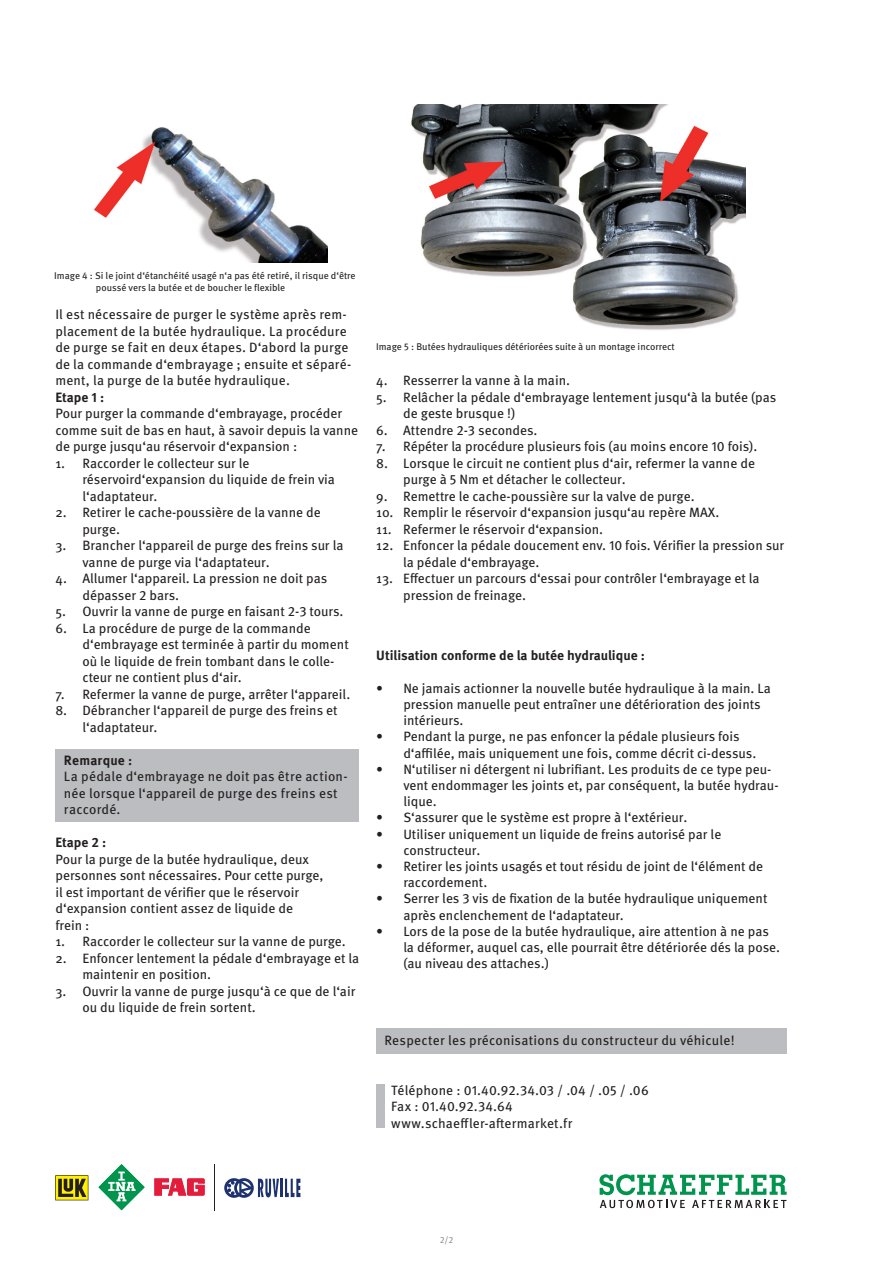
<style>
.page{position:relative;width:893px;height:1263px;background:#fff}
.page>*{position:absolute;margin:0;border:0;box-sizing:border-box;transform-origin:0 0}
.t1{font:13.5px/16.5px "Meta Pro";color:#231f20}
.t2{font:700 13.5px "Meta Pro";color:#231f20}
.t3{font:9.75px/12px "Meta Pro";color:#231f20}
.t4{font:9px "Meta Pro Norm";color:#808285}
</style>
<div class="page">
<div style="left:55px;top:749px;width:304px;height:73px;background:#bcbdc0"></div>
<img style="left:411px;top:105px;width:334px;height:225px">
<img style="left:94px;top:127px;width:234px;height:135px">
<div style="left:376px;top:1084px;width:9px;height:44px;background:#bcbdc0"></div>
<div style="left:376px;top:1029px;width:411px;height:25px;background:#bcbdc0"></div>
<svg style="left:55px;top:1175px;width:33px;height:25px"></svg>
<svg style="left:98px;top:1164px;width:47px;height:47px"></svg>
<svg style="left:155px;top:1178px;width:50px;height:17px"></svg>
<hr style="left:214px;top:1164px;width:1px;height:46px;background:#231f20">
<svg style="left:224px;top:1178px;width:76px;height:20px"></svg>
<svg style="left:599px;top:1174px;width:188px;height:34px"></svg>
<p class="t3" style="left:96px;top:269px;width:261px;text-indent:-42px">Image 4 : Si le joint d‘étanchéité usagé n‘a pas été retiré, il risque d‘être poussé vers la butée et de boucher le flexible</p>
<p class="t1" style="left:55px;top:305px;width:298px">Il est nécessaire de purger le système après rem&shy;placement de la butée hydraulique. La procédure de purge se fait en deux étapes. D‘abord la purge de la commande d‘embrayage ; ensuite et séparé&shy;ment, la purge de la butée hydraulique.</p>
<p class="t2" style="left:55px;top:387px;width:50px">Etape 1 :</p>
<p class="t1" style="left:55px;top:404px;width:304px">Pour purger la commande d‘embrayage, procéder comme suit de bas en haut, à savoir depuis la vanne de purge jusqu‘au réservoir d‘expansion :</p>
<p class="t1" style="left:82px;top:454px;width:254px;text-indent:-27px">1. Raccorder le collecteur sur le réservoird‘expansion du liquide de frein via l‘adaptateur.</p>
<p class="t1" style="left:82px;top:503px;width:240px;text-indent:-27px">2. Retirer le cache-poussière de la vanne de purge.</p>
<p class="t1" style="left:82px;top:536px;width:262px;text-indent:-27px">3. Brancher l‘appareil de purge des freins sur la vanne de purge via l‘adaptateur.</p>
<p class="t1" style="left:82px;top:569px;width:246px;text-indent:-27px">4. Allumer l‘appareil. La pression ne doit pas dépasser 2 bars.</p>
<p class="t1" style="left:55px;top:602px;width:290px">5. Ouvrir la vanne de purge en faisant 2-3 tours.</p>
<p class="t1" style="left:82px;top:619px;width:268px;text-indent:-27px">6. La procédure de purge de la commande d‘embrayage est terminée à partir du moment où le liquide de frein tombant dans le colle&shy;cteur ne contient plus d‘air.</p>
<p class="t1" style="left:55px;top:685px;width:296px">7. Refermer la vanne de purge, arrêter l‘appareil.</p>
<p class="t1" style="left:82px;top:701px;width:257px;text-indent:-27px">8. Débrancher l‘appareil de purge des freins et l‘adaptateur.</p>
<p class="t2" style="left:64px;top:750px;width:70px">Remarque :</p>
<p class="t1" style="left:64px;top:767px;width:285px">La pédale d‘embrayage ne doit pas être action&shy;née lorsque l‘appareil de purge des freins est raccordé.</p>
<p class="t2" style="left:55px;top:832px;width:52px">Etape 2 :</p>
<p class="t1" style="left:55px;top:850px;width:270px">Pour la purge de la butée hydraulique, deux personnes sont nécessaires. Pour cette purge, il est important de vérifier que le réservoir d‘expansion contient assez de liquide de<br>frein :</p>
<p class="t1" style="left:55px;top:932px;width:292px">1. Raccorder le collecteur sur la vanne de purge.</p>
<p class="t1" style="left:82px;top:949px;width:278px;text-indent:-27px">2. Enfoncer lentement la pédale d‘embrayage et la maintenir en position.</p>
<p class="t1" style="left:82px;top:982px;width:275px;text-indent:-27px">3. Ouvrir la vanne de purge jusqu‘à ce que de l‘air ou du liquide de frein sortent.</p>
<p class="t3" style="left:376px;top:340px;width:300px">Image 5 : Butées hydrauliques détériorées suite à un montage incorrect</p>
<p class="t1" style="left:376px;top:371px;width:195px">4. Resserrer la vanne à la main.</p>
<p class="t1" style="left:403px;top:388px;width:375px;text-indent:-27px">5. Relâcher la pédale d‘embrayage lentement jusqu‘à la butée (pas de geste brusque !)</p>
<p class="t1" style="left:376px;top:421px;width:163px">6. Attendre 2-3 secondes.</p>
<p class="t1" style="left:376px;top:437px;width:383px">7. Répéter la procédure plusieurs fois (au moins encore 10 fois).</p>
<p class="t1" style="left:403px;top:454px;width:353px;text-indent:-27px">8. Lorsque le circuit ne contient plus d‘air, refermer la vanne de purge à 5 Nm et détacher le collecteur.</p>
<p class="t1" style="left:376px;top:487px;width:320px">9. Remettre le cache-poussière sur la valve de purge.</p>
<p class="t1" style="left:376px;top:503px;width:345px">10. Remplir le réservoir d‘expansion jusqu‘au repère MAX.</p>
<p class="t1" style="left:376px;top:520px;width:229px">11. Refermer le réservoir d‘expansion.</p>
<p class="t1" style="left:403px;top:536px;width:383px;text-indent:-27px">12. Enfoncer la pédale doucement env. 10 fois. Vérifier la pression sur la pédale d‘embrayage.</p>
<p class="t1" style="left:403px;top:569px;width:358px;text-indent:-27px">13. Effectuer un parcours d‘essai pour contrôler l‘embrayage et la pression de freinage.</p>
<p class="t2" style="left:376px;top:645px;width:270px">Utilisation conforme de la butée hydraulique :</p>
<p class="t1" style="left:403px;top:679px;width:369px;text-indent:-27px">• Ne jamais actionner la nouvelle butée hydraulique à la main. La pression manuelle peut entraîner une détérioration des joints intérieurs.</p>
<p class="t1" style="left:403px;top:728px;width:354px;text-indent:-27px">• Pendant la purge, ne pas enfoncer la pédale plusieurs fois d‘affilée, mais uniquement une fois, comme décrit ci-dessus.</p>
<p class="t1" style="left:403px;top:760px;width:377px;text-indent:-27px">• N‘utiliser ni détergent ni lubrifiant. Les produits de ce type peu&shy;vent endommager les joints et, par conséquent, la butée hydrau&shy;lique.</p>
<p class="t1" style="left:376px;top:808px;width:312px">• S‘assurer que le système est propre à l‘extérieur.</p>
<p class="t1" style="left:403px;top:825px;width:319px;text-indent:-27px">• Utiliser uniquement un liquide de freins autorisé par le constructeur.</p>
<p class="t1" style="left:403px;top:857px;width:361px;text-indent:-27px">• Retirer les joints usagés et tout résidu de joint de l‘élément de raccordement.</p>
<p class="t1" style="left:403px;top:890px;width:366px;text-indent:-27px">• Serrer les 3 vis de fixation de la butée hydraulique uniquement après enclenchement de l‘adaptateur.</p>
<p class="t1" style="left:403px;top:922px;width:378px;text-indent:-27px">• Lors de la pose de la butée hydraulique, aire attention à ne pas la déformer, auquel cas, elle pourrait être détériorée dés la pose. (au niveau des attaches.)</p>
<p class="t1" style="left:384px;top:1031px;width:352px">Respecter les préconisations du constructeur du véhicule!</p>
<p class="t1" style="left:391px;top:1081px;width:259px">Téléphone : 01.40.92.34.03 / .04 / .05 / .06<br>Fax : 01.40.92.34.64 www.schaeffler-aftermarket.fr</p>
<p class="t4" style="left:440px;top:1233px;width:15px">2/2</p>
</div>
